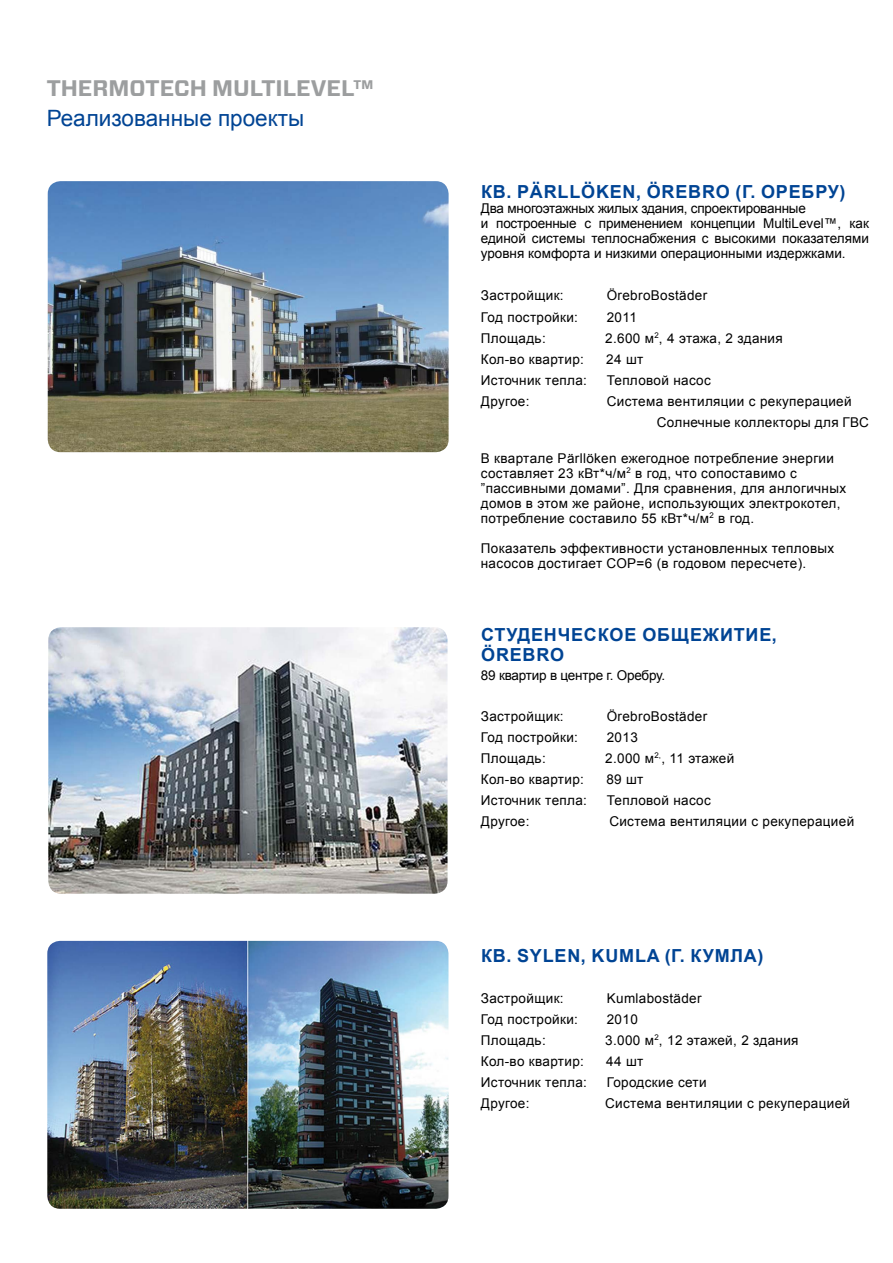
<style>
.page{position:relative;width:893px;height:1263px;background:#fff}
.page>*{position:absolute;margin:0;border:0;box-sizing:border-box;transform-origin:0 0}
.t1{font:700 22.5px "Forza";color:#9c9e9f}
.t2{font:22.5px "Arial";color:#004494}
.t3{font:700 18px/19.5px "Arial";letter-spacing:.045em;color:#004494}
.t4{font:13.5px/15px "Arial";letter-spacing:.025em;color:#000}
.t5{font:13.5px/15px "Arial";color:#000}
.t6{font:13.5px "Arial";letter-spacing:-.015em;color:#000}
</style>
<div class="page">
<img style="left:48px;top:181px;width:401px;height:271px">
<img style="left:48px;top:627px;width:400px;height:267px">
<img style="left:47px;top:941px;width:401px;height:268px">
<h1 class="t1" style="left:47px;top:73px;width:328px">THERMOTECH MULTILEVEL™</h1>
<h1 class="t2" style="left:47px;top:102px;width:259px">Реализованные проекты</h1>
<h2 class="t3" style="left:481px;top:183px;width:366px">КВ. PÄRLLÖKEN, ÖREBRO (Г. ОРЕБРУ)</h2>
<p class="t5" style="left:481px;top:201px;width:390px">Два многоэтажных жилых здания, спроектированные<br>и построенные с применением концепции MultiLevel™, как единой системы теплоснабжения с высокими показателями уровня комфорта и низкими операционными издержками.</p>
<p class="t4" style="left:481px;top:288px;width:84px">Застройщик:</p>
<p class="t4" style="left:607px;top:288px;width:102px">ÖrebroBostäder</p>
<p class="t4" style="left:481px;top:309px;width:99px">Год постройки:</p>
<p class="t4" style="left:607px;top:309px;width:32px">2011</p>
<p class="t4" style="left:481px;top:330px;width:66px">Площадь:</p>
<p class="t4" style="left:605px;top:330px;width:179px">2.600 м<sup>2</sup>, 4 этажа, 2 здания</p>
<p class="t4" style="left:481px;top:351px;width:105px">Кол-во квартир:</p>
<p class="t4" style="left:606px;top:351px;width:39px">24 шт</p>
<p class="t4" style="left:481px;top:372px;width:108px">Источник тепла:</p>
<p class="t4" style="left:607px;top:372px;width:106px">Тепловой насос</p>
<p class="t4" style="left:481px;top:393px;width:50px">Другое:</p>
<p class="t4" style="left:657px;top:390px;width:213px;line-height:21px;text-indent:-50px">Система вентиляции с рекуперацией<br>Солнечные коллекторы для ГВС</p>
<p class="t4" style="left:481px;top:450px;width:367px">В квартале Pärllöken ежегодное потребление энергии составляет 23 кВт*ч/м<sup>2</sup> в год, что сопоставимо с ”пассивными домами”. Для сравнения, для анлогичных домов в этом же районе, использующих электрокотел, потребление составило 55 кВт*ч/м<sup>2</sup> в год.</p>
<p class="t4" style="left:481px;top:540px;width:355px">Показатель эффективности установленных тепловых насосов достигает СОР=6 (в годовом пересчете).</p>
<h2 class="t3" style="left:481px;top:625px;width:297px">СТУДЕНЧЕСКОЕ ОБЩЕЖИТИЕ,<br>ÖREBRO</h2>
<p class="t6" style="left:481px;top:666px;width:186px">89 квартир в центре г. Оребру.</p>
<p class="t4" style="left:481px;top:708px;width:84px">Застройщик:</p>
<p class="t4" style="left:607px;top:708px;width:102px">ÖrebroBostäder</p>
<p class="t4" style="left:481px;top:729px;width:99px">Год постройки:</p>
<p class="t4" style="left:607px;top:729px;width:33px">2013</p>
<p class="t4" style="left:481px;top:750px;width:66px">Площадь:</p>
<p class="t4" style="left:605px;top:750px;width:130px">2.000 м<sup>2,</sup>, 11 этажей</p>
<p class="t4" style="left:481px;top:771px;width:105px">Кол-во квартир:</p>
<p class="t4" style="left:606px;top:771px;width:39px">89 шт</p>
<p class="t4" style="left:481px;top:792px;width:108px">Источник тепла:</p>
<p class="t4" style="left:607px;top:792px;width:106px">Тепловой насос</p>
<p class="t4" style="left:481px;top:813px;width:50px">Другое:</p>
<p class="t4" style="left:609px;top:813px;width:246px">Система вентиляции с рекуперацией</p>
<h2 class="t3" style="left:481px;top:946px;width:284px">КВ. SYLEN, KUMLA (Г. КУМЛА)</h2>
<p class="t4" style="left:481px;top:990px;width:84px">Застройщик:</p>
<p class="t4" style="left:607px;top:990px;width:96px">Kumlabostäder</p>
<p class="t4" style="left:481px;top:1011px;width:99px">Год постройки:</p>
<p class="t4" style="left:607px;top:1011px;width:33px">2010</p>
<p class="t4" style="left:481px;top:1032px;width:66px">Площадь:</p>
<p class="t4" style="left:605px;top:1032px;width:195px">3.000 м<sup>2</sup>, 12 этажей, 2 здания</p>
<p class="t4" style="left:481px;top:1053px;width:105px">Кол-во квартир:</p>
<p class="t4" style="left:606px;top:1053px;width:39px">44 шт</p>
<p class="t4" style="left:481px;top:1074px;width:108px">Источник тепла:</p>
<p class="t4" style="left:607px;top:1074px;width:101px">Городские сети</p>
<p class="t4" style="left:481px;top:1095px;width:50px">Другое:</p>
<p class="t4" style="left:605px;top:1095px;width:246px">Система вентиляции с рекуперацией</p>
</div>
